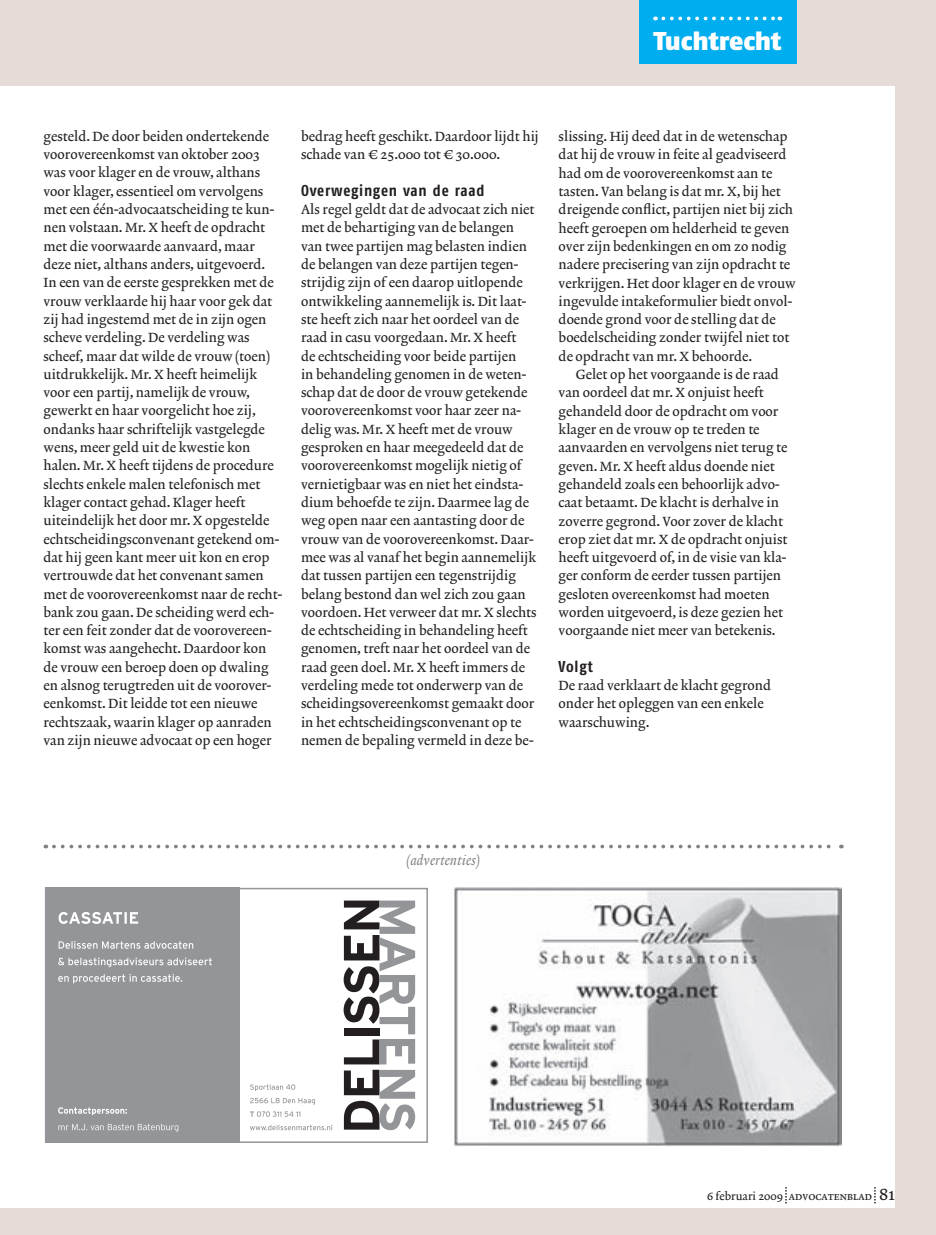
<style>
.page{position:relative;width:936px;height:1235px;background:#fff}
.page>*{position:absolute;margin:0;border:0;box-sizing:border-box;transform-origin:0 0}
.t1{font:25.65px "Fago No Black Lf";letter-spacing:-.005em;color:#fff}
.t2{font:15.75px "Fago Co Bold Lf";letter-spacing:.045em;color:#231f20}
.t3{font:13.5px/18.3px "Lexicon No 2 Roman A Txt";color:#231f20}
.t4{font:500 13.5px "Lexicon No 2 Italic A";letter-spacing:.01em;color:#808285}
.t5{font:11.25px "Lexicon No 2 Roman A Txt";color:#231f20}
.s1{font-family:"Lexicon Xtra V05"}
.s2{font-family:"Lexicon No 1 Roman A Exp"}
.s3{font-size:17.25px}
</style>
<div class="page">
<hr style="left:0;top:0;width:1px;height:1235px;background:#e6dcd7">
<hr style="left:0;top:86px;width:1px;height:1122px;background:#fff">
<div style="left:1px;top:0;width:934px;height:1235px;background:#e6dcd7"></div>
<div style="left:1px;top:86px;width:893px;height:1122px;background:#fff"></div>
<div style="left:638px;top:0;width:158px;height:64px;background:#00aeef"></div>
<svg style="left:663px;top:17px;width:117px;height:3px"></svg>
<svg style="left:343px;top:901px;width:72px;height:163px"></svg>
<svg style="left:344px;top:1070px;width:71px;height:60px"></svg>
<div style="left:45px;top:888px;width:194px;height:255px;background:#939598"></div>
<svg style="left:58px;top:912px;width:80px;height:12px"></svg>
<svg style="left:250px;top:1084px;width:45px;height:7px"></svg>
<svg style="left:250px;top:1098px;width:65px;height:7px"></svg>
<svg style="left:250px;top:1111px;width:50px;height:6px"></svg>
<svg style="left:250px;top:1125px;width:82px;height:5px"></svg>
<svg style="left:59px;top:941px;width:134px;height:8px"></svg>
<svg style="left:58px;top:957px;width:154px;height:10px"></svg>
<svg style="left:58px;top:974px;width:124px;height:10px"></svg>
<svg style="left:58px;top:1107px;width:69px;height:8px"></svg>
<svg style="left:58px;top:1124px;width:120px;height:8px"></svg>
<svg style="left:54px;top:845px;width:787px;height:3px"></svg>
<img style="left:453px;top:887px;width:388px;height:260px">
<p class="t1" style="left:653px;top:26px;width:130px">Tuchtrecht</p>
<p class="t3" style="left:43px;top:128px;width:240px">gesteld. De door beiden ondertekende voorovereenkomst van oktober 2003 was voor klager en de vrouw, althans voor klager, essentieel om vervolgens met een één-advocaatscheiding te kun&shy;nen volstaan. Mr. X heeft de opdracht met die voorwaarde aanvaard, maar deze niet, althans anders, uitgevoerd.<br>In een van de eerste gesprekken met de vrouw verklaarde hij haar voor gek dat zij had ingestemd met de in zijn ogen scheve verdeling. De verdeling was scheef, maar dat wilde de vrouw (toen) uitdrukkelijk. Mr. X heeft heimelijk voor een partij, namelijk de vrouw, gewerkt en haar voorgelicht hoe zij, ondanks haar schriftelijk vastgelegde wens, meer geld uit de kwestie kon halen. Mr. X heeft tijdens de procedure slechts enkele malen telefonisch met klager contact gehad. Klager heeft uiteindelijk het door mr. X opgestelde echtscheidingsconvenant getekend om&shy;dat hij geen kant meer uit kon en erop vertrouwde dat het convenant samen met de voorovereenkomst naar de recht&shy;bank zou gaan. De scheiding werd ech&shy;ter een feit zonder dat de voorovereen&shy;komst was aangehecht. Daardoor kon de vrouw een beroep doen op dwaling en alsnog terugtreden uit de voorover&shy;eenkomst. Dit leidde tot een nieuwe rechtszaak, waarin klager op aanraden van zijn nieuwe advocaat op een hoger</p>
<p class="t3" style="left:301px;top:128px;width:239px">bedrag heeft geschikt. Daardoor lijdt hij schade van <span class="s1">H</span> 25.000 tot <span class="s1">H</span> 30.000.</p>
<p class="t2" style="left:301px;top:181px;width:185px">Overwegingen van de raad</p>
<p class="t3" style="left:301px;top:201px;width:237px">Als regel geldt dat de advocaat zich niet met de behartiging van de belangen van twee partijen mag belasten indien de belangen van deze partijen tegen&shy;strijdig zijn of een daarop uitlopende ontwikkeling aannemelijk is. Dit laat&shy;ste heeft zich naar het oordeel van de raad in casu voorgedaan. Mr. X heeft<br>de echtscheiding voor beide partijen<br>in behandeling genomen in de weten&shy;schap dat de door de vrouw getekende voorovereenkomst voor haar zeer na&shy;delig was. Mr. X heeft met de vrouw gesproken en haar meegedeeld dat de voorovereenkomst mogelijk nietig of vernietigbaar was en niet het eindsta&shy;dium behoefde te zijn. Daarmee lag de weg open naar een aantasting door de vrouw van de voorovereenkomst. Daar&shy;mee was al vanaf het begin aannemelijk dat tussen partijen een tegenstrijdig belang bestond dan wel zich zou gaan voordoen. Het verweer dat mr. X slechts de echtscheiding in behandeling heeft genomen, treft naar het oordeel van de raad geen doel. Mr. X heeft immers de verdeling mede tot onderwerp van de scheidingsovereenkomst gemaakt door in het echtscheidingsconvenant op te nemen de bepaling vermeld in deze be-</p>
<p class="t3" style="left:558px;top:128px;width:230px">slissing. Hij deed dat in de wetenschap</p>
<p class="t3" style="left:558px;top:146px;width:229px">dat hij de vrouw in feite al geadviseerd</p>
<p class="t3" style="left:558px;top:165px;width:215px">had om de voorovereenkomst aan te</p>
<p class="t3" style="left:558px;top:183px;width:224px">tasten. Van belang is dat mr. X, bij het</p>
<p class="t3" style="left:558px;top:201px;width:236px">dreigende conflict, partijen niet bij zich</p>
<p class="t3" style="left:558px;top:219px;width:232px">heeft geroepen om helderheid te geven</p>
<p class="t3" style="left:558px;top:238px;width:229px">over zijn bedenkingen en om zo nodig</p>
<p class="t3" style="left:558px;top:256px;width:233px">nadere precisering van zijn opdracht te</p>
<p class="t3" style="left:558px;top:274px;width:238px">verkrijgen. Het door klager en de vrouw</p>
<p class="t3" style="left:558px;top:293px;width:235px">ingevulde intakeformulier biedt onvol-</p>
<p class="t3" style="left:558px;top:311px;width:218px">doende grond voor de stelling dat de</p>
<p class="t3" style="left:558px;top:329px;width:232px">boedelscheiding zonder twijfel niet tot</p>
<p class="t3" style="left:558px;top:348px;width:195px">de opdracht van mr. X behoorde.</p>
<p class="t3" style="left:575px;top:366px;width:205px">Gelet op het voorgaande is de raad</p>
<p class="t3" style="left:558px;top:384px;width:206px">van oordeel dat mr. X onjuist heeft</p>
<p class="t3" style="left:558px;top:402px;width:221px">gehandeld door de opdracht om voor</p>
<p class="t3" style="left:558px;top:421px;width:202px">klager en de vrouw op te treden te</p>
<p class="t3" style="left:558px;top:439px;width:230px">aanvaarden en vervolgens niet terug te</p>
<p class="t3" style="left:558px;top:457px;width:217px">geven. Mr. X heeft aldus doende niet</p>
<p class="t3" style="left:558px;top:476px;width:222px">gehandeld zoals een behoorlijk advo-</p>
<p class="t3" style="left:558px;top:494px;width:222px">caat betaamt. De klacht is derhalve in</p>
<p class="t3" style="left:558px;top:512px;width:226px">zoverre gegrond. Voor zover de klacht</p>
<p class="t3" style="left:558px;top:531px;width:230px">erop ziet dat mr. X de opdracht onjuist</p>
<p class="t3" style="left:558px;top:549px;width:229px">heeft uitgevoerd of, in de visie van kla-</p>
<p class="t3" style="left:558px;top:567px;width:224px">ger conform de eerder tussen partijen</p>
<p class="t3" style="left:558px;top:586px;width:212px">gesloten overeenkomst had moeten</p>
<p class="t3" style="left:558px;top:604px;width:226px">worden uitgevoerd, is deze gezien het</p>
<p class="t3" style="left:558px;top:622px;width:218px">voorgaande niet meer van betekenis.</p>
<p class="t2" style="left:558px;top:657px;width:36px">Volgt</p>
<p class="t3" style="left:558px;top:677px;width:214px">De raad verklaart de klacht gegrond onder het opleggen van een enkele waarschuwing.</p>
<p class="t4" style="left:406px;top:853px;width:75px">(advertenties)</p>
<p class="t5" style="left:706px;top:1190px;width:189px">6 februari 2009 <span class="s2">advocatenblad</span> <span class="s3">81</span></p>
</div>
